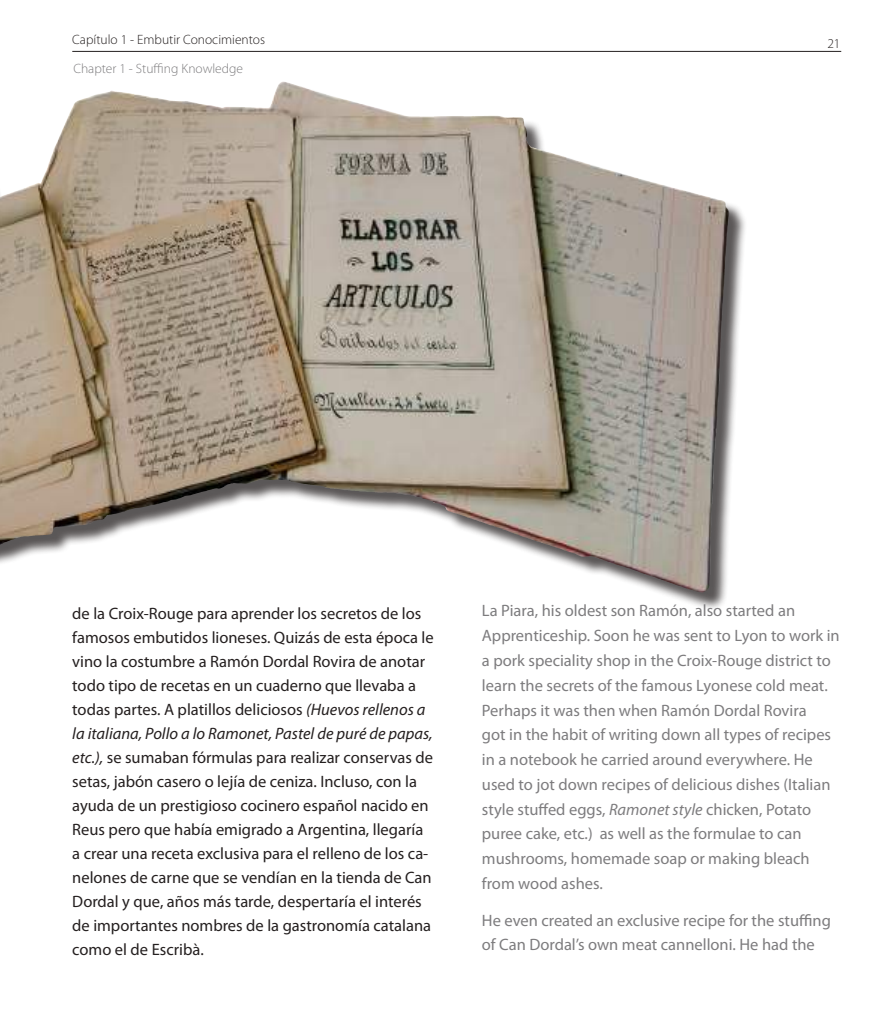
<style>
.page{position:relative;width:893px;height:1021px;background:#fff}
.page>*{position:absolute;margin:0;border:0;box-sizing:border-box;transform-origin:0 0}
.t1{font:16.5px/24px "Myriad Pro";color:#241f1f}
.t2{font:16.5px/24.8px "Myriad Pro";color:#7d7c7e}
.t3{font:300 13.5px "Myriad Pro";color:#241f1f}
.t4{font:300 13.5px "Myriad Pro";color:#7d7c7e}
.s1{font-style:italic}
</style>
<div class="page">
<div style="left:0;top:83px;width:748px;height:527px;background:#241f1f;opacity:.75"></div>
<img style="left:60px;top:82px;width:222px;height:53px">
<hr style="left:72px;top:51px;width:769px;height:1px;background:#241f1f">
<p class="t3" style="left:72px;top:32px;width:194px">Capítulo 1 - Embutir Conocimientos</p>
<p class="t4" style="left:73px;top:61px;width:171px">Chapter 1 - Stuffing Knowledge</p>
<p class="t3" style="left:827px;top:36px;width:15px">21</p>
<p class="t1" style="left:72px;top:601px;width:363px">de la Croix-Rouge para aprender los secretos de los famosos embutidos lioneses. Quizás de esta época le vino la costumbre a Ramón Dordal Rovira de anotar todo tipo de recetas en un cuaderno que llevaba a todas partes. A platillos deliciosos <span class="s1">(Huevos rellenos a la italiana, Pollo a lo Ramonet, Pastel de puré de papas, etc.),</span> se sumaban fórmulas para realizar conservas de setas, jabón casero o lejía de ceniza. Incluso, con la ayuda de un prestigioso cocinero español nacido en Reus pero que había emigrado a Argentina, llegaría a crear una receta exclusiva para el relleno de los ca&shy;nelones de carne que se vendían en la tienda de Can Dordal y que, años más tarde, despertaría el interés de importantes nombres de la gastronomía catalana como el de Escribà.</p>
<p class="t2" style="left:482px;top:598px;width:359px">La Piara, his oldest son Ramón, also started an Apprenticeship. Soon he was sent to Lyon to work in a pork speciality shop in the Croix-Rouge district to learn the secrets of the famous Lyonese cold meat.<br>Perhaps it was then when Ramón Dordal Rovira<br>got in the habit of writing down all types of recipes in a notebook he carried around everywhere. He used to jot down recipes of delicious dishes (Italian style stuffed eggs, <span class="s1">Ramonet style</span> chicken, Potato puree cake, etc.) as well as the formulae to can mushrooms, homemade soap or making bleach from wood ashes.</p>
<p class="t2" style="left:482px;top:907px;width:350px;line-height:24px">He even created an exclusive recipe for the stuffing of Can Dordal’s own meat cannelloni. He had the</p>
</div>
